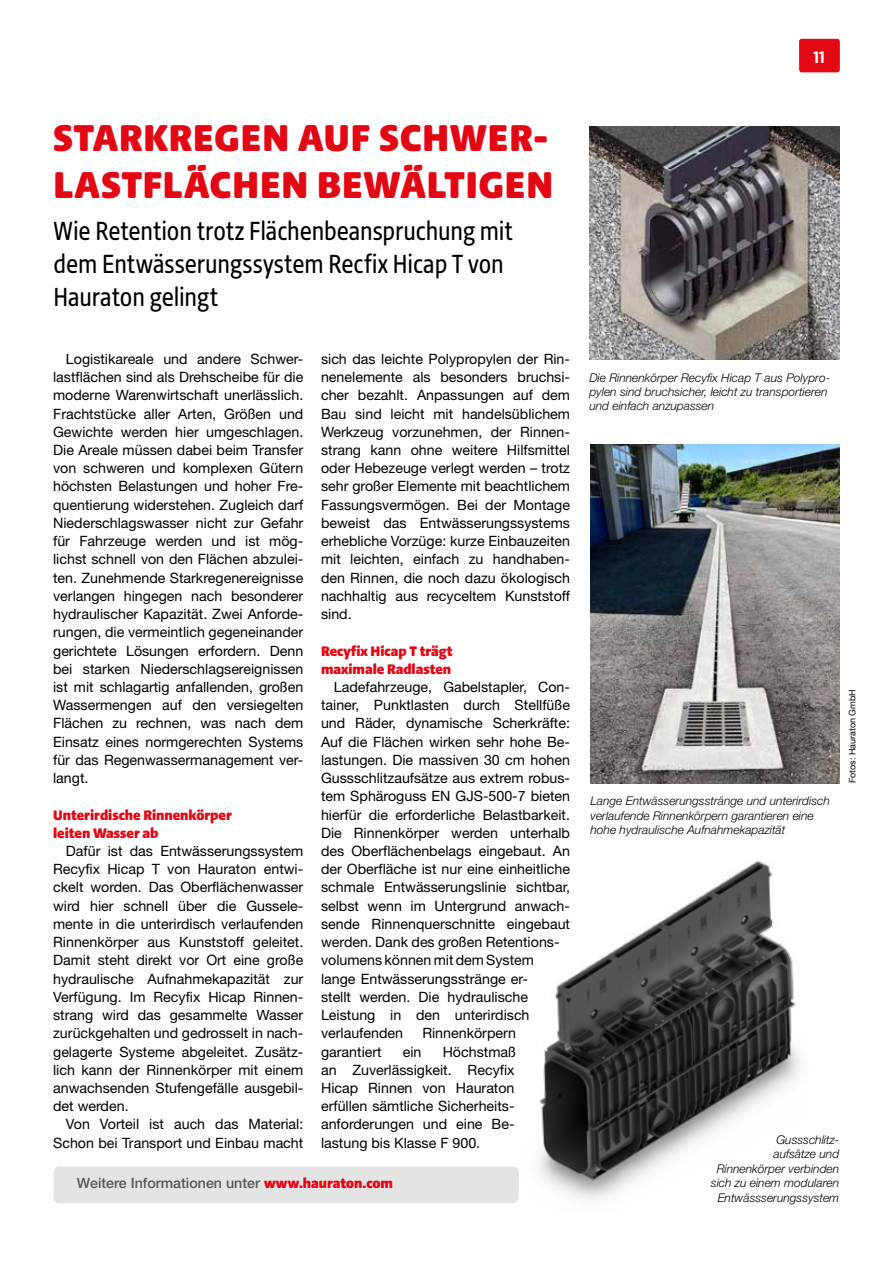
<style>
.page{position:relative;width:893px;height:1263px;background:#fff}
.page>*{position:absolute;margin:0;border:0;box-sizing:border-box;transform-origin:0 0}
.t1{font:900 40.5px/46.5px "Hagebau";letter-spacing:.02em;color:#e30613}
.t2{font:28.5px/33px "Hagebau Condensed";letter-spacing:-.005em;color:#000}
.t3{font:700 18px "Hagebau Condensed";color:#fff}
.t4{font:900 15px/18.1px "Hagebau";color:#e30613}
.t5{font:14.25px/18.3px "Helvetica Neue LT Pro";color:#000;text-align:justify}
.t6{font:500 14.25px "Helvetica Neue LT Pro";color:#575756}
.t7{font:italic 300 12px/14.4px "Helvetica Neue LT Pro";color:#000}
.t8{font:9px "Helvetica Neue LT Pro";color:#000}
.s1{font-family:"Hagebau";font-weight:900;font-size:15px;color:#e30613}
</style>
<div class="page">
<div style="left:799px;top:39px;width:41px;height:33px;background:#e30613;border-radius:3px"></div>
<img style="left:589px;top:127px;width:251px;height:232px">
<img style="left:539px;top:861px;width:262px;height:339px">
<img style="left:590px;top:445px;width:250px;height:338px">
<div style="left:53px;top:1166px;width:466px;height:37px;background:#e4e4e4;border-radius:6px"></div>
<p class="t3" style="left:813px;top:47px;width:13px">11</p>
<h1 class="t1" style="left:53px;top:114px;width:501px">STARKREGEN AUF SCHWER-<br>LASTFLÄCHEN BEWÄLTIGEN</h1>
<h2 class="t2" style="left:53px;top:214px;width:461px">Wie Retention trotz Flächenbeanspruchung mit dem Entwässerungssystem Recfix Hicap T von<br>Hauraton gelingt</h2>
<p class="t5" style="left:53px;top:349px;width:252px;text-indent:13px">Logistikareale und andere Schwer&shy;lastflächen sind als Drehscheibe für die moderne Warenwirtschaft unerlässlich.<br>Frachtstücke aller Arten, Größen und Gewichte werden hier umgeschlagen.<br>Die Areale müssen dabei beim Transfer von schweren und komplexen Gütern höchsten Belastungen und hoher Fre&shy;quentierung widerstehen. Zugleich darf Niederschlagswasser nicht zur Gefahr für Fahrzeuge werden und ist mög&shy;lichst schnell von den Flächen abzulei&shy;ten. Zunehmende Starkregenereignisse verlangen hingegen nach besonderer hydraulischer Kapazität. Zwei Anforde&shy;rungen, die vermeintlich gegeneinander gerichtete Lösungen erfordern. Denn bei starken Niederschlagsereignissen ist mit schlagartig anfallenden, großen Wassermengen auf den versiegelten Flächen zu rechnen, was nach dem Einsatz eines normgerechten Systems für das Regenwassermanagement ver&shy;langt.</p>
<p class="t4" style="left:53px;top:805px;width:180px">Unterirdische Rinnenkörper leiten Wasser ab</p>
<p class="t5" style="left:53px;top:841px;width:252px;text-indent:13px">Dafür ist das Entwässerungssystem Recyfix Hicap T von Hauraton entwi&shy;ckelt worden. Das Oberflächenwasser wird hier schnell über die Gussele&shy;mente in die unterirdisch verlaufenden Rinnenkörper aus Kunststoff geleitet.<br>Damit steht direkt vor Ort eine große hydraulische Aufnahmekapazität zur Verfügung. Im Recyfix Hicap Rinnen&shy;strang wird das gesammelte Wasser zurückgehalten und gedrosselt in nach&shy;gelagerte Systeme abgeleitet. Zusätz&shy;lich kann der Rinnenkörper mit einem anwachsenden Stufengefälle ausgebil&shy;det werden.</p>
<p class="t5" style="left:53px;top:1115px;width:252px;text-align:right">Von Vorteil ist auch das Material:<br>Schon bei Transport und Einbau macht</p>
<p class="t5" style="left:321px;top:349px;width:251px">sich das leichte Polypropylen der Rin&shy;nenelemente als besonders bruchsi&shy;cher bezahlt. Anpassungen auf dem Bau sind leicht mit handelsüblichem Werkzeug vorzunehmen, der Rinnen&shy;strang kann ohne weitere Hilfsmittel oder Hebezeuge verlegt werden – trotz sehr großer Elemente mit beachtlichem Fassungsvermögen. Bei der Montage beweist das Entwässerungssystems erhebliche Vorzüge: kurze Einbauzeiten mit leichten, einfach zu handhaben&shy;den Rinnen, die noch dazu ökologisch nachhaltig aus recyceltem Kunststoff sind.</p>
<p class="t4" style="left:321px;top:641px;width:133px">Recyfix Hicap T trägt maximale Radlasten</p>
<p class="t5" style="left:321px;top:677px;width:251px;text-align:left;text-indent:13px">Ladefahrzeuge, Gabelstapler, Con&shy;tainer, Punktlasten durch Stellfüße und Räder, dynamische Scherkräfte:<br>Auf die Flächen wirken sehr hohe Be&shy;lastungen. Die massiven 30 cm hohen Gussschlitzaufsätze aus extrem robus&shy;tem Sphäroguss EN GJS-500-7 bieten hierfür die erforderliche Belastbarkeit.<br>Die Rinnenkörper werden unterhalb des Oberflächenbelags eingebaut. An der Oberfläche ist nur eine einheitliche schmale Entwässerungslinie sichtbar, selbst wenn im Untergrund anwach&shy;sende Rinnenquerschnitte eingebaut werden. Dank des großen Retentions&shy;volumens können mit dem System lange Entwässerungsstränge er-<br>stellt werden. Die hydraulische Leistung in den unterirdisch verlaufenden</p>
<p class="t5" style="left:422px;top:1024px;width:95px">Rinnenkörpern</p>
<p class="t5" style="left:321px;top:1042px;width:197px;text-indent:122px">Höchstmaß an Zuverlässigkeit. Recyfix Hicap Rinnen von Hauraton erfüllen sämtliche Sicherheits&shy;anforderungen und eine Be&shy;lastung bis Klasse F 900.</p>
<p class="t5" style="left:321px;top:1042px;width:62px">garantiert</p>
<p class="t5" style="left:403px;top:1042px;width:20px">ein</p>
<p class="t6" style="left:77px;top:1174px;width:318px">Weitere Informationen unter <span class="s1">www.hauraton.com</span></p>
<p class="t7" style="left:589px;top:370px;width:242px">Die Rinnenkörper Recyfix Hicap T aus Polypro&shy;pylen sind bruchsicher, leicht zu transportieren und einfach anzupassen</p>
<p class="t7" style="left:590px;top:794px;width:241px">Lange Entwässerungsstränge und unterirdisch verlaufende Rinnenkörpern garantieren eine hohe hydraulische Aufnahmekapazität</p>
<p class="t8" style="left:847px;top:783px;width:95px;rotate:-90deg">Fotos: Hauraton GmbH</p>
<p class="t7" style="left:711px;top:1132px;width:130px;text-align:right">Gussschlitz-<br>aufsätze und<br>Rinnenkörper verbinden sich zu einem modularen<br>Entwässserungssystem</p>
</div>
